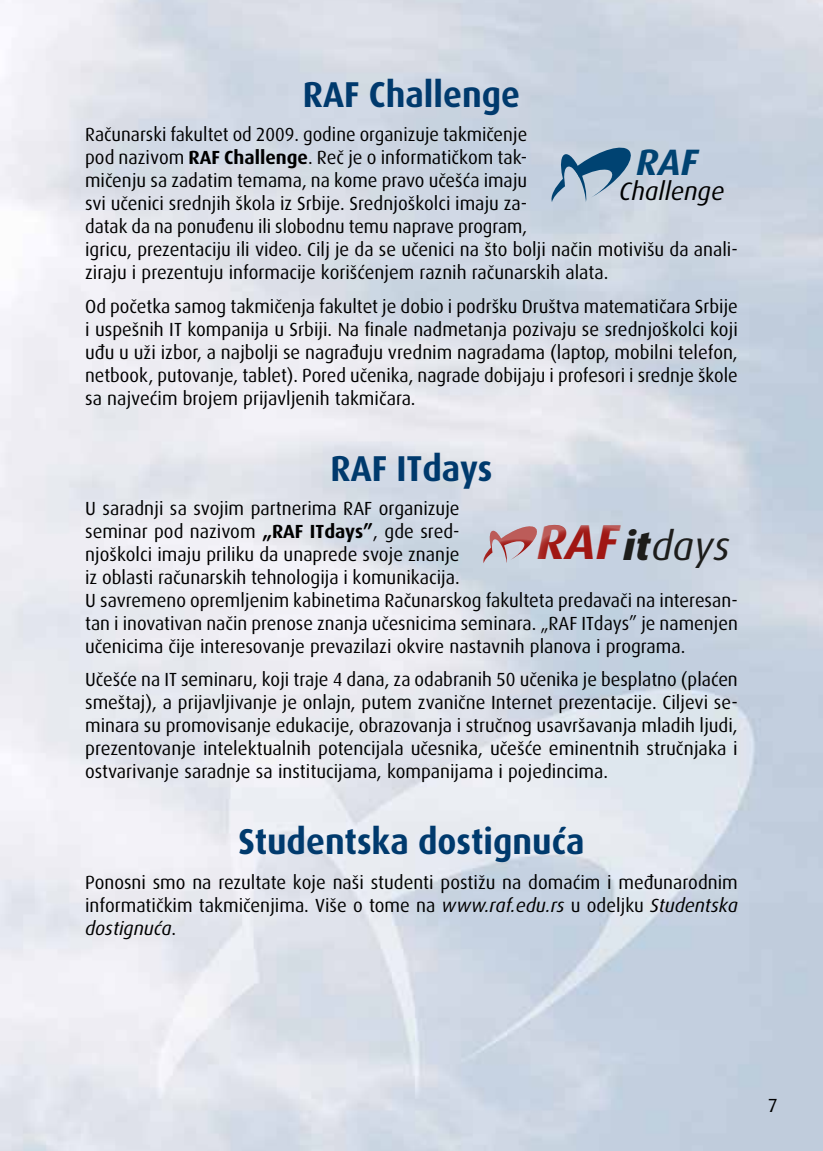
<style>
.page{position:relative;width:823px;height:1151px;background:#fff}
.page>*{position:absolute;margin:0;border:0;box-sizing:border-box;transform-origin:0 0}
.t1{font:italic 39.6px "Dax B";color:#1d1d1b}
.t2{font:italic 700 36.8px "Dax B";color:#004372}
.t3{font:700 36px "Dax B";color:#003a6d;scale:.95 1}
.t4{font:italic 25.2px "Dax B";color:#000}
.t5{font:19px/23px "Dax B";color:#000;text-align:justify}
.t6{font:19px/23px "Dax B";color:#000;scale:.96 1}
.s1{font-weight:700}
.s2{font-weight:700;font-size:48.8px;color:#a01713}
.s3{font-weight:800}
.s4{font-style:italic}
</style>
<div class="page">
<svg style="left:549px;top:145px;width:87px;height:57px;background:#8ea9c0"></svg>
<svg style="left:482px;top:525px;width:138px;height:38px;background:#c9c4cf"></svg>
<h3 class="t3" style="left:303px;top:74px;width:230px">RAF Challenge</h3>
<p class="t6" style="left:85px;top:123px;width:681px">Računarski fakultet od 2009. godine organizuje takmičenje<br>pod nazivom <span class="s1">RAF Challenge</span>. Reč je o informatičkom tak-<br>mičenju sa zadatim temama, na kome pravo učešća imaju<br>svi učenici srednjih škola iz Srbije. Srednjoškolci imaju za-<br>datak da na ponuđenu ili slobodnu temu naprave program,<br>igricu, prezentaciju ili video. Cilj je da se učenici na što bolji način motivišu da anali&shy;ziraju i prezentuju informacije korišćenjem raznih računarskih alata.</p>
<p class="t5" style="left:85px;top:295px;width:653px">Od početka samog takmičenja fakultet je dobio i podršku Društva matematičara Srbije i uspešnih IT kompanija u Srbiji. Na finale nadmetanja pozivaju se srednjoškolci koji uđu u uži izbor, a najbolji se nagrađuju vrednim nagradama (laptop, mobilni telefon, netbook, putovanje, tablet). Pored učenika, nagrade dobijaju i profesori i srednje škole sa najvećim brojem prijavljenih takmičara.</p>
<h2 class="t2" style="left:635px;top:142px;width:63px">RAF</h2>
<h3 class="t4" style="left:619px;top:178px;width:106px">Challenge</h3>
<h3 class="t3" style="left:330px;top:448px;width:172px">RAF ITdays</h3>
<p class="t5" style="left:85px;top:497px;width:653px;text-align:left">U saradnji sa svojim partnerima RAF organizuje<br>seminar pod nazivom <span class="s1">„RAF ITdays”</span>, gde sred-<br>njoškolci imaju priliku da unaprede svoje znanje<br>iz oblasti računarskih tehnologija i komunikacija.<br>U savremeno opremljenim kabinetima Računarskog fakulteta predavači na interesan&shy;tan i inovativan način prenose znanja učesnicima seminara. „RAF ITdays” je namenjen učenicima čije interesovanje prevazilazi okvire nastavnih planova i programa.</p>
<p class="t5" style="left:85px;top:668px;width:653px">Učešće na IT seminaru, koji traje 4 dana, za odabranih 50 učenika je besplatno (plaćen smeštaj), a prijavljivanje je onlajn, putem zvanične Internet prezentacije. Ciljevi se&shy;minara su promovisanje edukacije, obrazovanja i stručnog usavršavanja mladih ljudi, prezentovanje intelektualnih potencijala učesnika, učešće eminentnih stručnjaka i ostvarivanje saradnje sa institucijama, kompanijama i pojedincima.</p>
<h1 class="t1" style="left:536px;top:524px;width:195px"><span class="s2">RAF</span><span class="s3">it</span>days</h1>
<h3 class="t3" style="left:238px;top:821px;width:365px">Studentska dostignuća</h3>
<p class="t5" style="left:85px;top:871px;width:653px">Ponosni smo na rezultate koje naši studenti postižu na domaćim i međunarodnim informatičkim takmičenjima. Više o tome na <span class="s4">www.raf.edu.rs</span> u odeljku <span class="s4">Studentska dostignuća</span>.</p>
<p class="t5" style="left:767px;top:1094px;width:11px">7</p>
</div>
